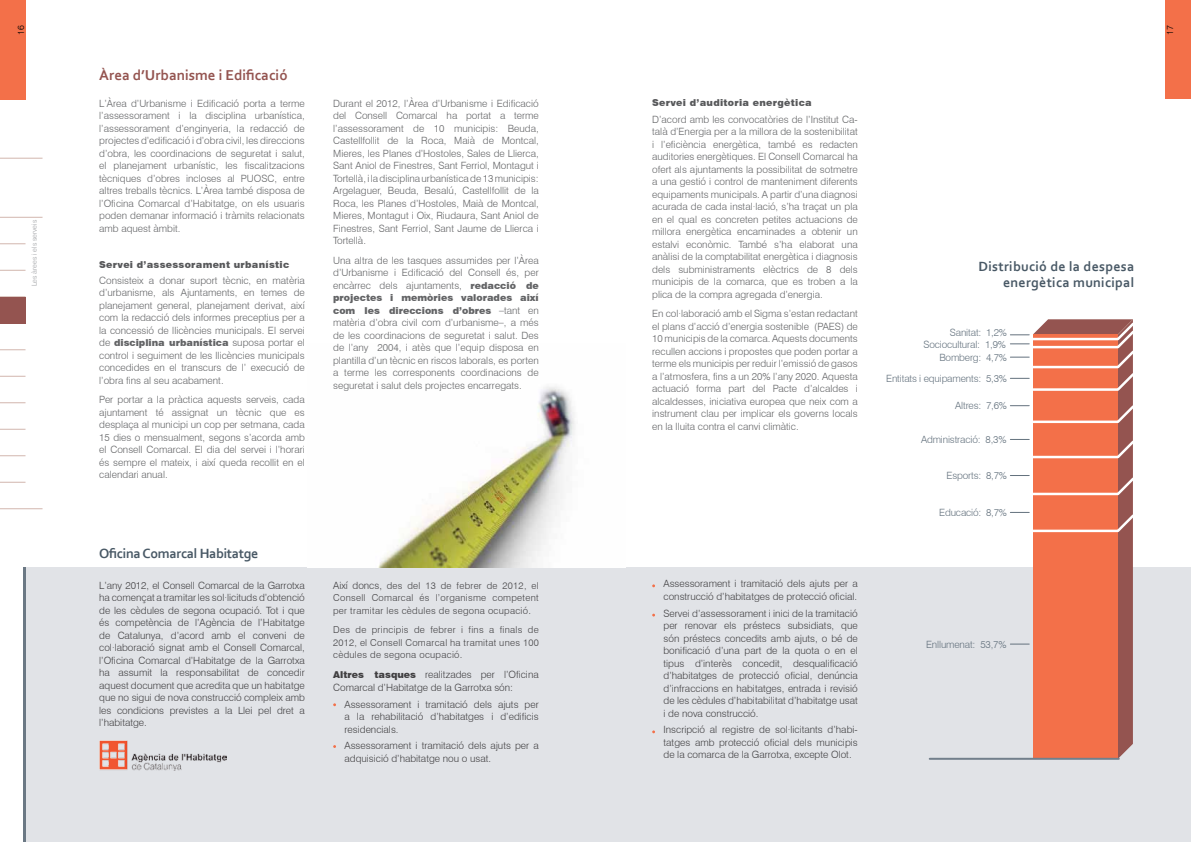
<style>
.page{position:relative;width:1191px;height:842px;background:#fff}
.page>*{position:absolute;margin:0;border:0;box-sizing:border-box;transform-origin:0 0}
.t1{font:700 15px "Corbel";color:#945450}
.t2{font:700 14px/16px "Corbel";letter-spacing:.02em;color:#485865;text-align:right}
.t3{font:700 14px "Corbel";letter-spacing:-.02em;color:#485865}
.t4{font:300 10px/12.5px "Swiss 721 BT";color:#636466;text-align:justify}
.t5{font:300 10px/12.5px "Swiss 721 BT";color:#414042;text-align:justify}
.t6{font:300 10px "Swiss 721 BT";letter-spacing:-.015em;color:#63717d}
.t7{font:300 9.5px/12.5px "Swiss 721 BT";letter-spacing:.03em;color:#414042;text-align:justify}
.t8{font:900 9.5px/12.5px "Swiss 721 BT";color:#636466}
.t9{font:900 9.5px "Swiss 721 BT";letter-spacing:.03em;color:#58595b}
.t10{font:300 9px "Swiss 721 BT";color:#000}
.t11{font:300 7px "Swiss 721 BT";color:#9d9fa2}
.s1{font-weight:900;font-size:9.5px}
.s2{font-weight:300;font-size:10px}
.s3{font-size:10px}
</style>
<div class="page">
<div style="left:26px;top:567px;width:1165px;height:275px;background:#e1e3e7"></div>
<div style="left:0;top:0;width:26px;height:99px;background:#f37049"></div>
<div style="left:1165px;top:0;width:26px;height:99px;background:#f37049"></div>
<hr style="left:23px;top:567px;width:3px;height:275px;background:#6b7884">
<hr style="left:0;top:158px;width:43px;height:1px;background:#d2b6ae">
<hr style="left:0;top:217px;width:43px;height:1px;background:#d2b6ae">
<svg style="left:0;top:270px;width:26px;height:1px"></svg>
<svg style="left:0;top:323px;width:26px;height:1px"></svg>
<svg style="left:0;top:376px;width:26px;height:1px"></svg>
<svg style="left:0;top:456px;width:26px;height:1px"></svg>
<hr style="left:0;top:509px;width:43px;height:1px;background:#d2b6ae">
<svg style="left:0;top:429px;width:26px;height:1px"></svg>
<svg style="left:0;top:482px;width:26px;height:1px"></svg>
<svg style="left:0;top:403px;width:26px;height:1px"></svg>
<svg style="left:0;top:350px;width:26px;height:1px"></svg>
<svg style="left:0;top:244px;width:26px;height:1px"></svg>
<img style="left:378px;top:386px;width:197px;height:181px">
<img style="left:99px;top:740px;width:128px;height:30px">
<svg style="left:1118px;top:533px;width:15px;height:226px;background:#965955"></svg>
<div style="left:1033px;top:334px;width:85px;height:425px;background:#f37049"></div>
<hr style="left:929px;top:758px;width:189px;height:2px;background:#727f8b">
<svg style="left:1010px;top:644px;width:19px;height:1px"></svg>
<svg style="left:1010px;top:319px;width:123px;height:214px"></svg>
<div style="left:0;top:297px;width:26px;height:26px;background:#945450"></div>
<p class="t10" style="left:15px;top:35px;width:11px;rotate:-90deg">16</p>
<p class="t10" style="left:1164px;top:35px;width:11px;rotate:-90deg">17</p>
<p class="t11" style="left:30px;top:286px;width:68px;rotate:-90deg">Les àrees i els serveis</p>
<h1 class="t1" style="left:99px;top:66px;width:190px">Àrea d’Urbanisme i Edificació</h1>
<p class="t4" style="left:333px;top:97px;width:207px">Durant el 2012, l’Àrea d’Urbanisme i Edificació del Consell Comarcal ha portat a terme l’assessorament de 10 municipis: Beuda, Castellfollit de la Roca, Maià de Montcal, Mieres, les Planes d’Hostoles, Sales de Llierca, Sant Aniol de Finestres, Sant Ferriol, Montagut i Tortellà, i la disciplina urbanística de 13 municipis:<br>Argelaguer, Beuda, Besalú, Castellfollit de la Roca, les Planes d’Hostoles, Maià de Montcal, Mieres, Montagut i Oix, Riudaura, Sant Aniol de Finestres, Sant Ferriol, Sant Jaume de Llierca i Tortellà.</p>
<p class="t4" style="left:333px;top:254px;width:207px">Una altra de les tasques assumides per l’Àrea d’Urbanisme i Edificació del Consell és, per encàrrec dels ajuntaments, <span class="s1">redacció de</span></p>
<p class="t8" style="left:333px;top:292px;width:207px">projectes i memòries valorades així com les direccions d’obres</p>
<p class="t4" style="left:499px;top:299px;width:6px">_</p>
<p class="t4" style="left:504px;top:304px;width:36px">tant en</p>
<p class="t4" style="left:333px;top:317px;width:167px">matèria d’obra civil com d’urbanisme</p>
<p class="t4" style="left:499px;top:312px;width:6px">_</p>
<p class="t4" style="left:99px;top:97px;width:207px">L’Àrea d’Urbanisme i Edificació porta a terme l’assessorament i la disciplina urbanística, l’assessorament d’enginyeria, la redacció de projectes d’edificació i d’obra civil, les direccions d’obra, les coordinacions de seguretat i salut, el planejament urbanístic, les fiscalitzacions tècniques d’obres incloses al PUOSC, entre altres treballs tècnics. L’Àrea també disposa de l’Oficina Comarcal d’Habitatge, on els usuaris poden demanar informació i tràmits relacionats amb aquest àmbit.</p>
<p class="t9" style="left:652px;top:97px;width:161px">Servei d’auditoria energètica</p>
<p class="t4" style="left:652px;top:113px;width:207px">D’acord amb les convocatòries de l’Institut Ca&shy;talà d’Energia per a la millora de la sostenibilitat i l’eficiència energètica, també es redacten auditories energètiques. El Consell Comarcal ha ofert als ajuntaments la possibilitat de sotmetre a una gestió i control de manteniment diferents equipaments municipals. A partir d’una diagnosi acurada de cada instal·lació, s’ha traçat un pla en el qual es concreten petites actuacions de millora energètica encaminades a obtenir un estalvi econòmic. També s’ha elaborat una anàlisi de la comptabilitat energètica i diagnosis dels subministraments elèctrics de 8 dels municipis de la comarca, que es troben a la plica de la compra agregada d’energia.</p>
<p class="t4" style="left:652px;top:307px;width:207px">En col·laboració amb el Sigma s’estan redactant el plans d’acció d’energia sostenible (PAES) de 10 municipis de la comarca. Aquests documents recullen accions i propostes que poden portar a terme els municipis per reduir l’emissió de gasos a l’atmosfera, fins a un 20% l’any 2020. Aquesta actuació forma part del Pacte d’alcaldes i alcaldesses, iniciativa europea que neix com a instrument clau per implicar els governs locals en la lluita contra el canvi climàtic.</p>
<p class="t9" style="left:99px;top:258px;width:191px">Servei d’assessorament urbanístic</p>
<p class="t4" style="left:99px;top:274px;width:207px">Consisteix a donar suport tècnic, en matèria d’urbanisme, als Ajuntaments, en temes de planejament general, planejament derivat, així com la redacció dels informes preceptius per a la concessió de llicències municipals. El servei</p>
<p class="t8" style="left:99px;top:337px;width:207px"><span class="s2">de</span> disciplina urbanística <span class="s2">suposa portar el</span></p>
<p class="t4" style="left:99px;top:349px;width:207px">control i seguiment de les llicències municipals concedides en el transcurs de l’ execució de l’obra fins al seu acabament.</p>
<p class="t4" style="left:99px;top:393px;width:207px">Per portar a la pràctica aquests serveis, cada ajuntament té assignat un tècnic que es desplaça al municipi un cop per setmana, cada 15 dies o mensualment, segons s’acorda amb el Consell Comarcal. El dia del servei i l’horari és sempre el mateix, i així queda recollit en el calendari anual.</p>
<p class="t4" style="left:333px;top:317px;width:207px;text-indent:171px">, a més de les coordinacions de seguretat i salut. Des de l’any 2004, i atès que l’equip disposa en plantilla d’un tècnic en riscos laborals, es porten a terme les corresponents coordinacions de seguretat i salut dels projectes encarregats.</p>
<h2 class="t3" style="left:99px;top:545px;width:161px">Oficina Comarcal Habitatge</h2>
<p class="t5" style="left:99px;top:579px;width:207px">L’any 2012, el Consell Comarcal de la Garrotxa ha començat a tramitar les sol·licituds d’obtenció de les cèdules de segona ocupació. Tot i que és competència de l’Agència de l’Habitatge de Catalunya, d’acord amb el conveni de col·laboració signat amb el Consell Comarcal, l’Oficina Comarcal d’Habitatge de la Garrotxa ha assumit la responsabilitat de concedir aquest document que acredita que un habitatge que no sigui de nova construcció compleix amb les condicions previstes a la Llei pel dret a l’habitatge.</p>
<p class="t7" style="left:333px;top:579px;width:207px"><span class="s3">Així doncs,</span> des del 13 de febrer de 2012, el Consell Comarcal és l’organisme competent per tramitar les cèdules de segona ocupació<span class="s3">.</span></p>
<p class="t7" style="left:333px;top:624px;width:207px">Des de principis de febrer i fins a finals de 2012, el Consell Comarcal ha tramitat unes 100 cèdules de segona ocupació<span class="s3">.</span></p>
<p class="t5" style="left:333px;top:668px;width:207px"><span class="s1">Altres tasques</span> realitzades per l’Oficina<br>Comarcal d’Habitatge de la Garrotxa són:</p>
<p class="t5" style="left:344px;top:698px;width:196px">Assessorament i tramitació dels ajuts per a la rehabilitació d’habitatges i d’edificis residencials.</p>
<p class="t5" style="left:344px;top:739px;width:196px">Assessorament i tramitació dels ajuts per a adquisició d’habitatge nou o usat.</p>
<p class="t5" style="left:663px;top:577px;width:196px">Assessorament i tramitació dels ajuts per a construcció d’habitatges de protecció oficial.</p>
<p class="t5" style="left:663px;top:607px;width:196px">Servei d’assessorament i inici de la tramitació per renovar els préstecs subsidiats, que són préstecs concedits amb ajuts, o bé de bonificació d’una part de la quota o en el tipus d’interès concedit, desqualificació d’habitatges de protecció oficial, denúncia d’infraccions en habitatges, entrada i revisió de les cèdules d’habitabilitat d’habitatge usat i de nova construcció.</p>
<p class="t5" style="left:663px;top:723px;width:196px">Inscripció al registre de sol·licitants d’habi&shy;tatges amb protecció oficial dels municipis de la comarca de la Garrotxa, excepte Olot.</p>
<h2 class="t2" style="left:978px;top:258px;width:157px">Distribució de la despesa energètica municipal</h2>
<p class="t6" style="left:950px;top:326px;width:59px">Sanitat: 1,2%</p>
<p class="t6" style="left:923px;top:338px;width:84px">Sociocultural: 1,9%</p>
<p class="t6" style="left:939px;top:351px;width:69px">Bomberg: 4,7%</p>
<p class="t6" style="left:886px;top:372px;width:122px">Entitats i equipaments: 5,3%</p>
<p class="t6" style="left:955px;top:400px;width:53px">Altres: 7,6%</p>
<p class="t6" style="left:921px;top:434px;width:87px">Administració: 8,3%</p>
<p class="t6" style="left:946px;top:470px;width:62px">Esports: 8,7%</p>
<p class="t6" style="left:939px;top:507px;width:69px">Educació: 8,7%</p>
<p class="t6" style="left:926px;top:638px;width:82px">Enllumenat: 53,7%</p>
</div>
